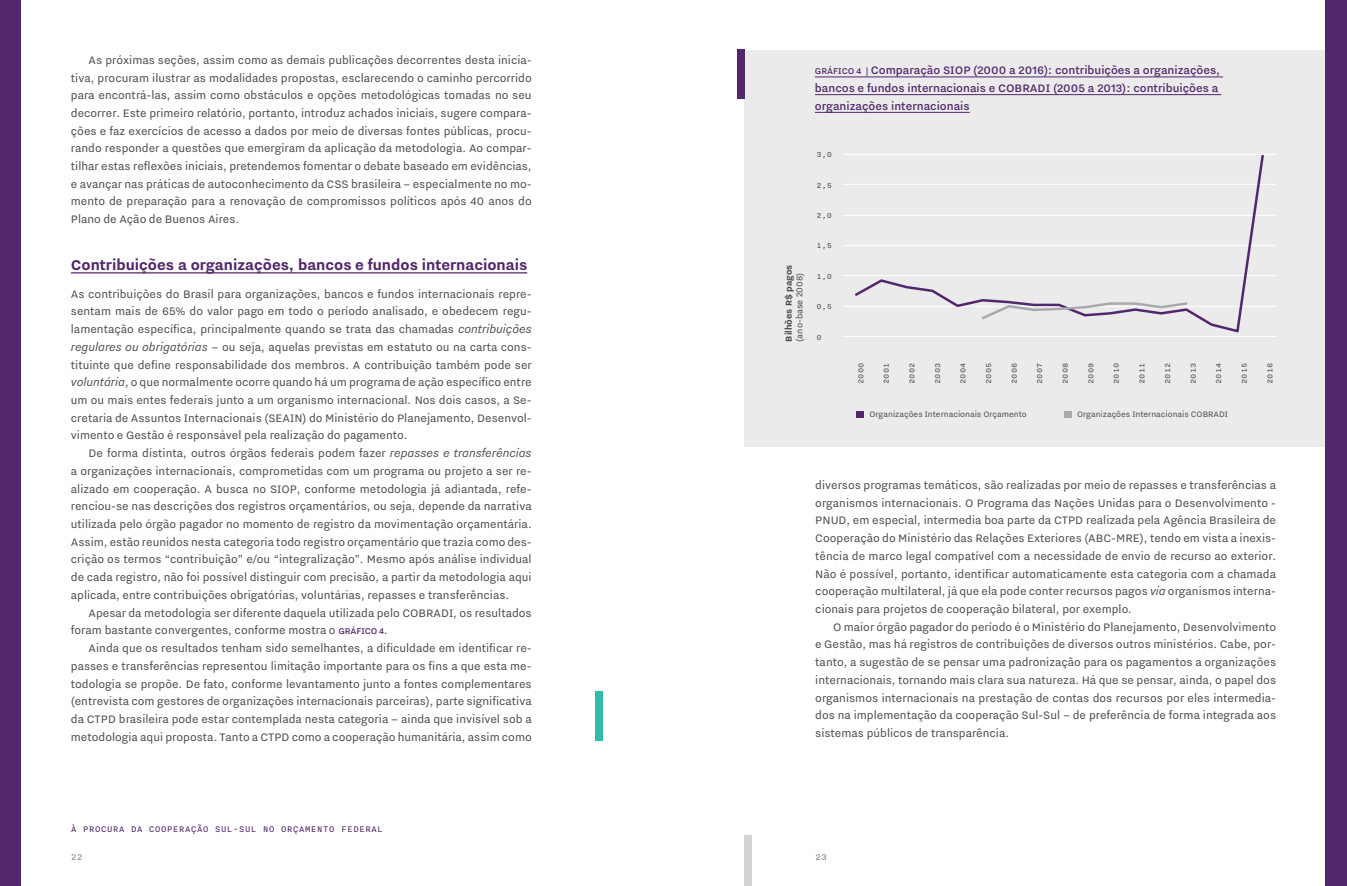
<style>
.page{position:relative;width:1347px;height:886px;background:#fff}
.page>*{position:absolute;margin:0;border:0;box-sizing:border-box;transform-origin:0 0}
.t1{font:700 17.5px "Nitti Grotesk";color:#53276b}
.t2{font:13.75px/17.8px "Nitti Grotesk";color:#4d4d4f;text-align:justify}
.t3{font:500 13.75px/17.8px "Nitti Grotesk";color:#53276b}
.t4{font:700 10.62px "Nitti Grotesk";color:#4d4d4f}
.t5{font:10.62px "Nitti Grotesk";color:#4d4d4f}
.t6{font:10px "Nitti Grotesk";color:#4d4d4f}
.t7{font:10px "Nitti Basic";color:#53276b}
.t8{font:10px "Nitti Basic";color:#808285}
.t9{font:8.75px "Nitti Basic";color:#4d4d4f}
.s1{font-style:italic}
.s2{font-weight:500;font-size:10.62px;color:#53276b}
.s3{font-size:10.62px}
</style>
<div class="page">
<div style="left:0;top:1px;width:21px;height:885px;background:#53276b"></div>
<hr style="left:71px;top:272px;width:456px;height:1px;background:#53276b">
<div style="left:744px;top:50px;width:602px;height:396px;background:#ebebec"></div>
<hr style="left:815px;top:77px;width:407px;height:1px;background:#53276b">
<hr style="left:815px;top:94px;width:406px;height:1px;background:#53276b">
<hr style="left:815px;top:112px;width:154px;height:1px;background:#53276b">
<div style="left:737px;top:50px;width:7px;height:49px;background:#53276b"></div>
<div style="left:857px;top:411px;width:7px;height:7px;background:#53276b"></div>
<div style="left:1064px;top:411px;width:7px;height:7px;background:#a7a9ac"></div>
<hr style="left:842px;top:154px;width:434px;height:1px;background:#fff">
<hr style="left:842px;top:184px;width:434px;height:1px;background:#fff">
<hr style="left:842px;top:215px;width:434px;height:1px;background:#fff">
<hr style="left:842px;top:245px;width:434px;height:1px;background:#fff">
<hr style="left:842px;top:275px;width:434px;height:1px;background:#fff">
<hr style="left:842px;top:306px;width:434px;height:1px;background:#fff">
<hr style="left:842px;top:336px;width:434px;height:1px;background:#fff">
<svg style="left:855px;top:154px;width:409px;height:179px"></svg>
<svg style="left:979px;top:301px;width:210px;height:20px"></svg>
<div style="left:1325px;top:1px;width:21px;height:885px;background:#53276b"></div>
<div style="left:595px;top:691px;width:7px;height:50px;background:#32bcad"></div>
<div style="left:744px;top:835px;width:7px;height:51px;background:#d1d3d4"></div>
<p class="t2" style="left:71px;top:51px;width:462px;text-indent:18px">As próximas seções, assim como as demais publicações decorrentes desta inicia&shy;tiva, procuram ilustrar as modalidades propostas, esclarecendo o caminho percorrido para encontrá-las, assim como obstáculos e opções metodológicas tomadas no seu decorrer. Este primeiro relatório, portanto, introduz achados iniciais, sugere compara&shy;ções e faz exercícios de acesso a dados por meio de diversas fontes públicas, procu&shy;rando responder a questões que emergiram da aplicação da metodologia. Ao compar&shy;tilhar estas reflexões iniciais, pretendemos fomentar o debate baseado em evidências, e avançar nas práticas de autoconhecimento da CSS brasileira – especialmente no mo&shy;mento de preparação para a renovação de compromissos políticos após 40 anos do Plano de Ação de Buenos Aires.</p>
<p class="t1" style="left:71px;top:255px;width:458px">Contribuições a organizações, bancos e fundos internacionais</p>
<p class="t2" style="left:71px;top:285px;width:462px">As contribuições do Brasil para organizações, bancos e fundos internacionais repre&shy;sentam mais de 65% do valor pago em todo o período analisado, e obedecem regu&shy;lamentação específica, principalmente quando se trata das chamadas <span class="s1">contribuições regulares ou obrigatórias</span> – ou seja, aquelas previstas em estatuto ou na carta cons&shy;tituinte que define responsabilidade dos membros. A contribuição também pode ser <span class="s1">voluntária</span>, o que normalmente ocorre quando há um programa de ação específico entre um ou mais entes federais junto a um organismo internacional. Nos dois casos, a Se&shy;cretaria de Assuntos Internacionais (SEAIN) do Ministério do Planejamento, Desenvol&shy;vimento e Gestão é responsável pela realização do pagamento.</p>
<p class="t2" style="left:71px;top:444px;width:462px;text-indent:18px">De forma distinta, outros órgãos federais podem fazer <span class="s1">repasses e transferências </span>a organizações internacionais, comprometidas com um programa ou projeto a ser re&shy;alizado em cooperação. A busca no SIOP, conforme metodologia já adiantada, refe&shy;renciou-se nas descrições dos registros orçamentários, ou seja, depende da narrativa utilizada pelo órgão pagador no momento de registro da movimentação orçamentária.<br>Assim, estão reunidos nesta categoria todo registro orçamentário que trazia como des&shy;crição os termos “contribuição” e/ou “integralização”. Mesmo após análise individual de cada registro, não foi possível distinguir com precisão, a partir da metodologia aqui aplicada, entre contribuições obrigatórias, voluntárias, repasses e transferências.</p>
<p class="t2" style="left:71px;top:604px;width:462px;text-indent:18px">Apesar da metodologia ser diferente daquela utilizada pelo COBRADI, os resultados foram bastante convergentes, conforme mostra o <span class="s2">GRÁFICO 4</span>.</p>
<p class="t2" style="left:71px;top:639px;width:462px;text-indent:18px">Ainda que os resultados tenham sido semelhantes, a dificuldade em identificar re&shy;passes e transferências representou limitação importante para os fins a que esta me&shy;todologia se propõe. De fato, conforme levantamento junto a fontes complementares (entrevista com gestores de organizações internacionais parceiras), parte significativa da CTPD brasileira pode estar contemplada nesta categoria – ainda que invisível sob a metodologia aqui proposta. Tanto a CTPD como a cooperação humanitária, assim como</p>
<p class="t7" style="left:71px;top:823px;width:314px">À PROCURA DA COOPERAÇÃO SUL-SUL NO ORÇAMENTO FEDERAL</p>
<p class="t3" style="left:815px;top:61px;width:407px"><span class="s3">GRÁFICO 4 |</span> Comparação SIOP (2000 a 2016): contribuições a organizações, bancos e fundos internacionais e COBRADI (2005 a 2013): contribuições a organizações internacionais</p>
<p class="t4" style="left:782px;top:342px;width:78px;rotate:-90deg">Bilhões R$ pagos</p>
<p class="t5" style="left:794px;top:342px;width:70px;rotate:-90deg">(ano-base 2008)</p>
<p class="t9" style="left:816px;top:150px;width:17px">3,0</p>
<p class="t9" style="left:816px;top:180px;width:17px">2,5</p>
<p class="t9" style="left:816px;top:211px;width:17px">2,0</p>
<p class="t9" style="left:816px;top:241px;width:17px">1,5</p>
<p class="t9" style="left:816px;top:272px;width:17px">1,0</p>
<p class="t9" style="left:816px;top:302px;width:17px">0,5</p>
<p class="t9" style="left:816px;top:332px;width:7px">0</p>
<p class="t9" style="left:856px;top:384px;width:22px;rotate:-90deg">2000</p>
<p class="t9" style="left:881px;top:384px;width:22px;rotate:-90deg">2001</p>
<p class="t9" style="left:907px;top:384px;width:22px;rotate:-90deg">2002</p>
<p class="t9" style="left:932px;top:384px;width:22px;rotate:-90deg">2003</p>
<p class="t9" style="left:958px;top:384px;width:22px;rotate:-90deg">2004</p>
<p class="t9" style="left:983px;top:384px;width:22px;rotate:-90deg">2005</p>
<p class="t9" style="left:1009px;top:384px;width:22px;rotate:-90deg">2006</p>
<p class="t9" style="left:1035px;top:384px;width:22px;rotate:-90deg">2007</p>
<p class="t9" style="left:1060px;top:384px;width:22px;rotate:-90deg">2008</p>
<p class="t9" style="left:1086px;top:384px;width:22px;rotate:-90deg">2009</p>
<p class="t9" style="left:1111px;top:384px;width:22px;rotate:-90deg">2010</p>
<p class="t9" style="left:1137px;top:384px;width:22px;rotate:-90deg">2011</p>
<p class="t9" style="left:1162px;top:384px;width:22px;rotate:-90deg">2012</p>
<p class="t9" style="left:1188px;top:384px;width:22px;rotate:-90deg">2013</p>
<p class="t9" style="left:1213px;top:384px;width:22px;rotate:-90deg">2014</p>
<p class="t9" style="left:1239px;top:384px;width:22px;rotate:-90deg">2015</p>
<p class="t9" style="left:1264px;top:384px;width:22px;rotate:-90deg">2016</p>
<p class="t6" style="left:869px;top:410px;width:159px">Organizações Internacionais Orçamento</p>
<p class="t6" style="left:1077px;top:410px;width:152px">Organizações Internacionais COBRADI</p>
<p class="t2" style="left:815px;top:476px;width:462px">diversos programas temáticos, são realizadas por meio de repasses e transferências a organismos internacionais. O Programa das Nações Unidas para o Desenvolvimento - PNUD, em especial, intermedia boa parte da CTPD realizada pela Agência Brasileira de Cooperação do Ministério das Relações Exteriores (ABC-MRE), tendo em vista a inexis&shy;tência de marco legal compatível com a necessidade de envio de recurso ao exterior.<br>Não é possível, portanto, identificar automaticamente esta categoria com a chamada cooperação multilateral, já que ela pode conter recursos pagos <span class="s1">via</span> organismos interna&shy;cionais para projetos de cooperação bilateral, por exemplo.</p>
<p class="t2" style="left:815px;top:618px;width:462px;text-indent:18px">O maior órgão pagador do período é o Ministério do Planejamento, Desenvolvimento e Gestão, mas há registros de contribuições de diversos outros ministérios. Cabe, por&shy;tanto, a sugestão de se pensar uma padronização para os pagamentos a organizações internacionais, tornando mais clara sua natureza. Há que se pensar, ainda, o papel dos organismos internacionais na prestação de contas dos recursos por eles intermedia&shy;dos na implementação da cooperação Sul-Sul – de preferência de forma integrada aos sistemas públicos de transparência.</p>
<p class="t8" style="left:71px;top:851px;width:13px">22</p>
<p class="t8" style="left:815px;top:851px;width:13px">23</p>
</div>
